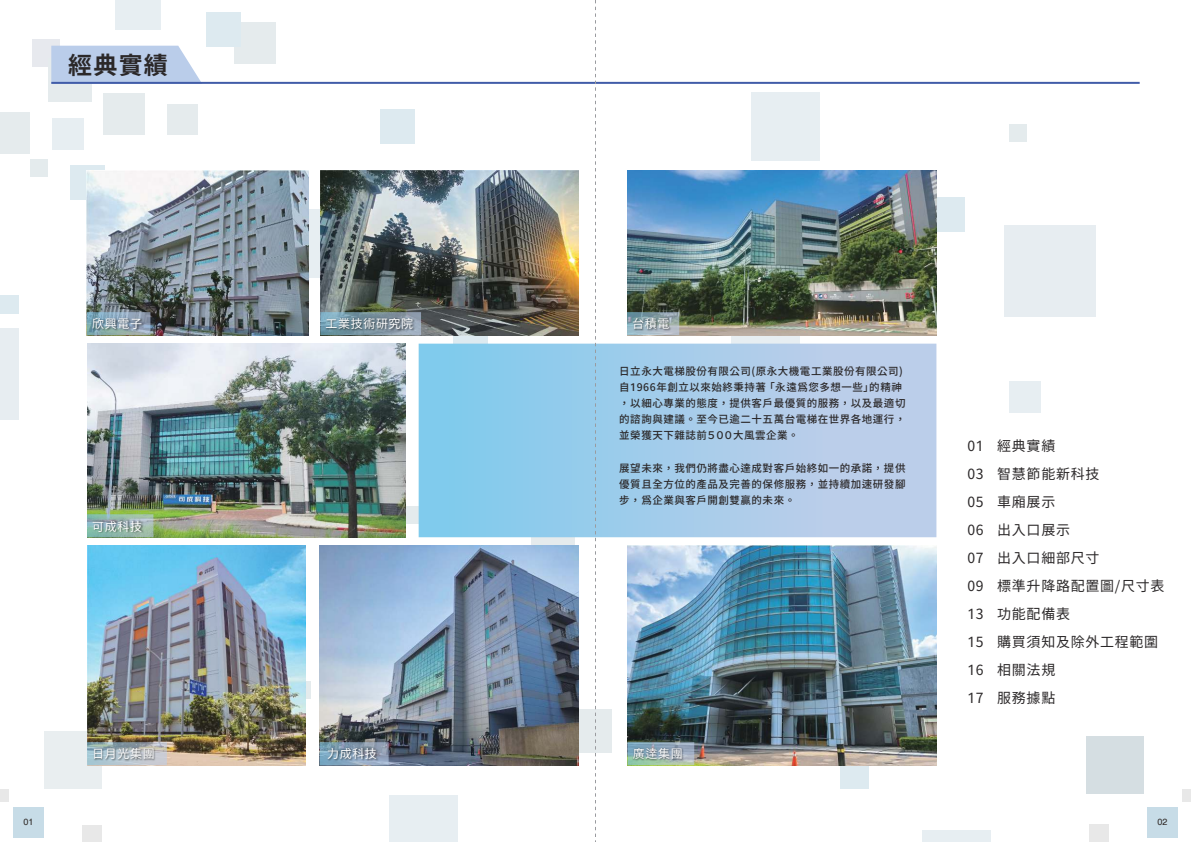
<style>
.page{position:relative;width:1191px;height:842px;background:#fff}
.page>*{position:absolute;margin:0;border:0;box-sizing:border-box;transform-origin:0 0}
.t1{font:24px "Gen Yo Gothic TW B";color:#2b2829}
.t2{font:14px/28px "Gen Yo Gothic TW R";letter-spacing:.05em;color:#2b2829;text-align:justify}
.t3{font:12px "Gen Yo Gothic TW R";letter-spacing:.05em;color:#fff}
.t4{font:10.5px/16px "Gen Yo Gothic TW M";letter-spacing:.05em;color:#2b2829}
.t5{font:9px "Helvetica";color:#2c2522}
</style>
<div class="page">
<div style="left:44px;top:731px;width:58px;height:57px;background:#e9eef0"></div>
<div style="left:13px;top:807px;width:31px;height:30px;background:#c7dce7"></div>
<div style="left:0;top:790px;width:9px;height:12px;background:#e8e8e8"></div>
<div style="left:83px;top:826px;width:19px;height:16px;background:#e8e8e8"></div>
<div style="left:1085px;top:736px;width:58px;height:58px;background:#d5dee2"></div>
<div style="left:1147px;top:807px;width:30px;height:30px;background:#c7dce7"></div>
<div style="left:1183px;top:789px;width:8px;height:12px;background:#e8e8e8"></div>
<div style="left:1089px;top:825px;width:20px;height:17px;background:#e8e8e8"></div>
<div style="left:286px;top:210px;width:69px;height:68px;background:#e7eef2"></div>
<div style="left:389px;top:795px;width:69px;height:47px;background:#e7eef2"></div>
<div style="left:751px;top:92px;width:69px;height:69px;background:#e7eef2"></div>
<div style="left:922px;top:830px;width:69px;height:12px;background:#e7eef2"></div>
<svg style="left:730px;top:335px;width:69px;height:9px"></svg>
<div style="left:116px;top:0;width:45px;height:29px;background:#e7eef2"></div>
<div style="left:53px;top:119px;width:31px;height:31px;background:#e7eef2"></div>
<div style="left:1009px;top:381px;width:31px;height:31px;background:#e7eef2"></div>
<div style="left:0;top:328px;width:19px;height:92px;background:#e7edf1"></div>
<div style="left:1003px;top:225px;width:92px;height:92px;background:#e7edf1"></div>
<div style="left:30px;top:159px;width:18px;height:17px;background:#e4ebed"></div>
<div style="left:401px;top:506px;width:18px;height:17px;background:#e4ebed"></div>
<div style="left:293px;top:681px;width:18px;height:17px;background:#e4ebed"></div>
<div style="left:1009px;top:125px;width:17px;height:17px;background:#e4ebed"></div>
<div style="left:32px;top:39px;width:28px;height:28px;background:#e7e9ee"></div>
<div style="left:840px;top:761px;width:28px;height:28px;background:#ddeaf0"></div>
<div style="left:70px;top:165px;width:34px;height:35px;background:#ddeaf0"></div>
<div style="left:380px;top:109px;width:34px;height:35px;background:#ddeaf0"></div>
<div style="left:930px;top:197px;width:35px;height:35px;background:#ddeaf0"></div>
<svg style="left:453px;top:335px;width:35px;height:9px"></svg>
<div style="left:0;top:112px;width:30px;height:42px;background:#e5ebed"></div>
<div style="left:103px;top:93px;width:42px;height:42px;background:#e5ebed"></div>
<div style="left:167px;top:104px;width:31px;height:31px;background:#e5ebed"></div>
<div style="left:234px;top:22px;width:42px;height:41px;background:#e5ebed"></div>
<div style="left:0;top:295px;width:19px;height:18px;background:#ddeaf0"></div>
<div style="left:49px;top:59px;width:43px;height:43px;background:#e5ebed"></div>
<div style="left:206px;top:12px;width:34px;height:34px;background:#ddeaf0"></div>
<div style="left:568px;top:710px;width:43px;height:43px;background:#e5ebed"></div>
<svg style="left:531px;top:524px;width:44px;height:43px"></svg>
<img style="left:627px;top:170px;width:309px;height:165px">
<img style="left:627px;top:312px;width:52px;height:23px">
<img style="left:630px;top:316px;width:43px;height:20px">
<img style="left:320px;top:170px;width:258px;height:165px">
<img style="left:320px;top:312px;width:101px;height:23px">
<img style="left:323px;top:316px;width:94px;height:20px">
<img style="left:87px;top:170px;width:222px;height:165px">
<img style="left:87px;top:312px;width:63px;height:23px">
<img style="left:90px;top:316px;width:56px;height:20px">
<img style="left:87px;top:343px;width:319px;height:194px">
<img style="left:87px;top:514px;width:66px;height:23px">
<img style="left:90px;top:518px;width:56px;height:20px">
<img style="left:87px;top:546px;width:219px;height:219px">
<img style="left:87px;top:742px;width:80px;height:23px">
<img style="left:90px;top:746px;width:69px;height:20px">
<img style="left:627px;top:546px;width:309px;height:219px">
<img style="left:627px;top:742px;width:67px;height:23px">
<img style="left:631px;top:746px;width:55px;height:20px">
<img style="left:320px;top:546px;width:259px;height:219px">
<img style="left:320px;top:742px;width:68px;height:23px">
<img style="left:325px;top:746px;width:56px;height:20px">
<svg style="left:51px;top:46px;width:151px;height:36px;background:#bfd0eb"></svg>
<hr style="left:51px;top:82px;width:1088px;height:2px;background:#415ca8">
<svg style="left:595px;top:0;width:1px;height:842px"></svg>
<h1 class="t1" style="left:68px;top:51px;width:101px">經典實績</h1>
<p class="t3" style="left:92px;top:317px;width:51px">欣興電子</p>
<p class="t3" style="left:326px;top:317px;width:89px">工業技術研究院</p>
<p class="t3" style="left:632px;top:317px;width:39px">台積電</p>
<p class="t3" style="left:92px;top:519px;width:51px">可成科技</p>
<p class="t4" style="left:619px;top:363px;width:288px">日立永大電梯股份有限公司(原永大機電工業股份有限公司)自1966年創立以來始終秉持著 「永遠為您多想一些」的精神，以細心專業的態度，提供客戶最優質的服務，以及最適切的諮詢與建議。至今已逾二十五萬台電梯在世界各地運行，並榮獲天下雜誌前５００大風雲企業。</p>
<p class="t4" style="left:619px;top:460px;width:288px;text-align:justify">展望未來，我們仍將盡心達成對客戶始終如一的承諾，提供優質且全方位的產品及完善的保修服務，並持續加速研發腳步，為企業與客戶開創雙贏的未來。</p>
<p class="t3" style="left:92px;top:747px;width:64px">日月光集團</p>
<p class="t3" style="left:327px;top:747px;width:51px">力成科技</p>
<p class="t3" style="left:633px;top:747px;width:51px">廣達集團</p>
<h2 class="t2" style="left:967px;top:431px;width:17px">01<br>03<br>05<br>06<br>07<br>09<br>13<br>15<br>16<br>17</h2>
<h2 class="t2" style="left:997px;top:432px;width:169px;text-align:left">經典實績<br>智慧節能新科技<br>車廂展示<br>出入口展示<br>出入口細部尺寸<br>標準升降路配置圖/尺寸表功能配備表<br>購買須知及除外工程範圍相關法規<br>服務據點</h2>
<p class="t5" style="left:23px;top:818px;width:12px">01</p>
<p class="t5" style="left:1157px;top:818px;width:12px">02</p>
</div>
